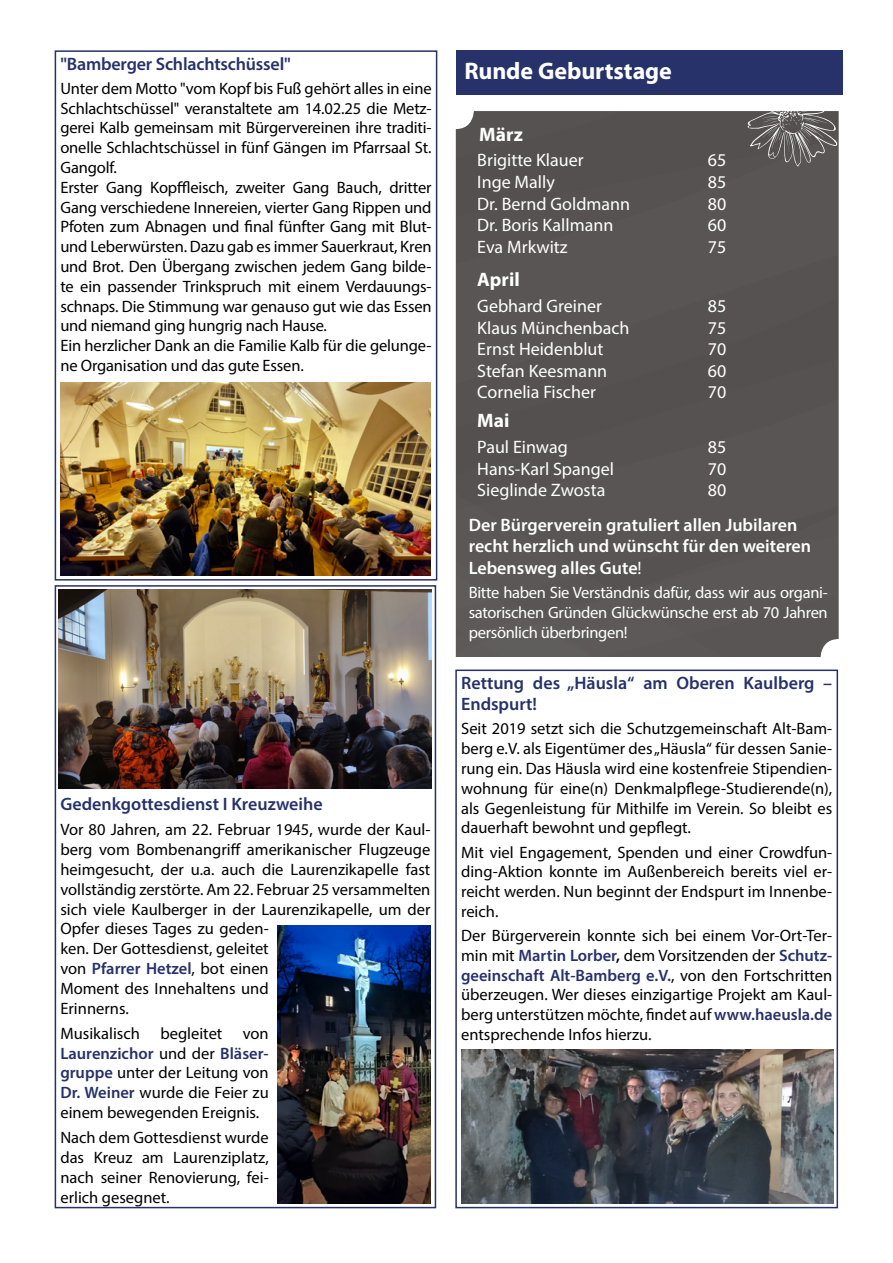
<style>
.page{position:relative;width:893px;height:1263px;background:#fff}
.page>*{position:absolute;margin:0;border:0;box-sizing:border-box;transform-origin:0 0}
.t1{font:700 24px "Myriad Pro";letter-spacing:-.005em;color:#fff}
.t2{font:700 19.5px "Myriad Pro";color:#fff}
.t3{font:18px "Myriad Pro";color:#fff}
.t4{font:600 18px/21.6px "Myriad Pro";color:#27316a}
.t5{font:600 18px/21.6px "Myriad Pro";color:#fff}
.t6{font:16.5px/19.8px "Myriad Pro";color:#000;text-align:justify}
.t7{font:16.5px/19.8px "Myriad Pro";letter-spacing:-.02em;color:#fff;text-align:justify}
.s1{font-weight:600;color:#27316a}
.s2{font-weight:400}
.s3{font-weight:600}
</style>
<div class="page">
<div style="left:456px;top:50px;width:386px;height:45px;background:#27316a"></div>
<div style="left:456px;top:111px;width:383px;height:546px;background:#595554"></div>
<svg style="left:746px;top:111px;width:93px;height:56px"></svg>
<img style="left:60px;top:383px;width:370px;height:192px">
<div style="left:55px;top:50px;width:382px;height:531px;border:2px solid #27316a"></div>
<div style="left:455px;top:669px;width:383px;height:539px;border:2px solid #27316a"></div>
<div style="left:55px;top:585px;width:381px;height:623px;border:2px solid #27316a"></div>
<img style="left:277px;top:926px;width:154px;height:277px">
<img style="left:59px;top:589px;width:373px;height:199px">
<img style="left:461px;top:1050px;width:372px;height:153px">
<p class="t4" style="left:60px;top:52px;width:232px">"Bamberger Schlachtschüssel"</p>
<p class="t6" style="left:60px;top:78px;width:373px">Unter dem Motto "vom Kopf bis Fuß gehört alles in eine Schlachtschüssel" veranstaltete am 14.02.25 die Metz&shy;gerei Kalb gemeinsam mit Bürgervereinen ihre traditi&shy;onelle Schlachtschüssel in fünf Gängen im Pfarrsaal St.<br>Gangolf.</p>
<p class="t6" style="left:60px;top:177px;width:373px">Erster Gang Kopffleisch, zweiter Gang Bauch, dritter Gang verschiedene Innereien, vierter Gang Rippen und Pfoten zum Abnagen und final fünfter Gang mit Blut&shy;und Leberwürsten. Dazu gab es immer Sauerkraut, Kren und Brot. Den Übergang zwischen jedem Gang bilde&shy;te ein passender Trinkspruch mit einem Verdauungs&shy;schnaps. Die Stimmung war genauso gut wie das Essen und niemand ging hungrig nach Hause.</p>
<p class="t6" style="left:60px;top:335px;width:373px">Ein herzlicher Dank an die Familie Kalb für die gelunge&shy;ne Organisation und das gute Essen.</p>
<p class="t4" style="left:60px;top:793px;width:264px">Gedenkgottesdienst I Kreuzweihe</p>
<p class="t6" style="left:60px;top:820px;width:372px;text-align:left">Vor 80 Jahren, am 22. Februar 1945, wurde der Kaul&shy;berg vom Bombenangriff amerikanischer Flugzeuge heimgesucht, der u.a. auch die Laurenzikapelle fast vollständig zerstörte. Am 22. Februar 25 versammelten sich viele Kaulberger in der Laurenzikapelle, um der Opfer dieses Tages zu geden-<br>ken. Der Gottesdienst, geleitet<br>von <span class="s1">Pfarrer Hetzel</span>, bot einen<br>Moment des Innehaltens und<br>Erinnerns.</p>
<p class="t6" style="left:60px;top:1023px;width:210px">Musikalisch begleitet von <span class="s1">Laurenzichor</span> und der <span class="s1">Bläser&shy;gruppe</span> unter der Leitung von <span class="s1">Dr. Weiner</span> wurde die Feier zu einem bewegenden Ereignis.</p>
<p class="t6" style="left:60px;top:1127px;width:210px">Nach dem Gottesdienst wurde das Kreuz am Laurenziplatz, nach seiner Renovierung, fei&shy;erlich gesegnet.</p>
<p class="t1" style="left:464px;top:55px;width:209px">Runde Geburtstage</p>
<p class="t2" style="left:479px;top:121px;width:45px">März</p>
<p class="t3" style="left:477px;top:149px;width:108px">Brigitte Klauer</p>
<p class="t3" style="left:708px;top:149px;width:20px">65</p>
<p class="t3" style="left:477px;top:171px;width:79px">Inge Mally</p>
<p class="t3" style="left:708px;top:171px;width:20px">85</p>
<p class="t3" style="left:477px;top:192px;width:154px">Dr. Bernd Goldmann</p>
<p class="t3" style="left:708px;top:192px;width:20px">80</p>
<p class="t3" style="left:477px;top:214px;width:138px">Dr. Boris Kallmann</p>
<p class="t3" style="left:708px;top:214px;width:20px">60</p>
<p class="t3" style="left:477px;top:236px;width:92px">Eva Mrkwitz</p>
<p class="t3" style="left:708px;top:236px;width:20px">75</p>
<p class="t2" style="left:477px;top:267px;width:44px">April</p>
<p class="t3" style="left:477px;top:295px;width:126px">Gebhard Greiner</p>
<p class="t3" style="left:708px;top:295px;width:20px">85</p>
<p class="t3" style="left:477px;top:316px;width:154px">Klaus Münchenbach</p>
<p class="t3" style="left:708px;top:316px;width:20px">75</p>
<p class="t3" style="left:477px;top:338px;width:128px">Ernst Heidenblut</p>
<p class="t3" style="left:708px;top:338px;width:20px">70</p>
<p class="t3" style="left:477px;top:360px;width:132px">Stefan Keesmann</p>
<p class="t3" style="left:708px;top:360px;width:20px">60</p>
<p class="t3" style="left:477px;top:381px;width:120px">Cornelia Fischer</p>
<p class="t3" style="left:708px;top:381px;width:20px">70</p>
<p class="t2" style="left:477px;top:408px;width:34px">Mai</p>
<p class="t3" style="left:477px;top:436px;width:92px">Paul Einwag</p>
<p class="t3" style="left:708px;top:436px;width:20px">85</p>
<p class="t3" style="left:477px;top:458px;width:138px">Hans-Karl Spangel</p>
<p class="t3" style="left:708px;top:458px;width:20px">70</p>
<p class="t3" style="left:477px;top:479px;width:130px">Sieglinde Zwosta</p>
<p class="t3" style="left:708px;top:479px;width:20px">80</p>
<p class="t5" style="left:469px;top:513px;width:344px">Der Bürgerverein gratuliert allen Jubilaren recht herzlich und wünscht für den weiteren<br>Lebensweg alles Gute<span class="s2">!</span></p>
<p class="t7" style="left:469px;top:582px;width:360px">Bitte haben Sie Verständnis dafür, dass wir aus organi&shy;satorischen Gründen Glückwünsche erst ab 70 Jahren persönlich überbringen!</p>
<p class="t4" style="left:461px;top:671px;width:373px">Rettung des „Häusla“ am Oberen Kaulberg –<br>Endspurt!</p>
<p class="t6" style="left:461px;top:719px;width:373px">Seit 2019 setzt sich die Schutzgemeinschaft Alt-Bam&shy;berg e.V. als Eigentümer des „Häusla“ für dessen Sanie&shy;rung ein. Das Häusla wird eine kostenfreie Stipendien&shy;wohnung für eine(n) Denkmalpflege-Studierende(n), als Gegenleistung für Mithilfe im Verein. So bleibt es dauerhaft bewohnt und gepflegt.</p>
<p class="t6" style="left:461px;top:842px;width:373px">Mit viel Engagement, Spenden und einer Crowdfun&shy;ding-Aktion konnte im Außenbereich bereits viel er&shy;reicht werden. Nun beginnt der Endspurt im Innenbe&shy;reich.</p>
<p class="t6" style="left:461px;top:925px;width:373px">Der Bürgerverein konnte sich bei einem Vor-Ort-Ter&shy;min mit <span class="s1">Martin Lorber</span><span class="s3">,</span> dem Vorsitzenden der <span class="s1">Schutz&shy;geeinschaft Alt-Bamberg e.V.</span>, von den Fortschritten überzeugen. Wer dieses einzigartige Projekt am Kaul&shy;berg unterstützen möchte, findet auf <span class="s1">www.haeusla.de </span>entsprechende Infos hierzu.</p>
</div>
